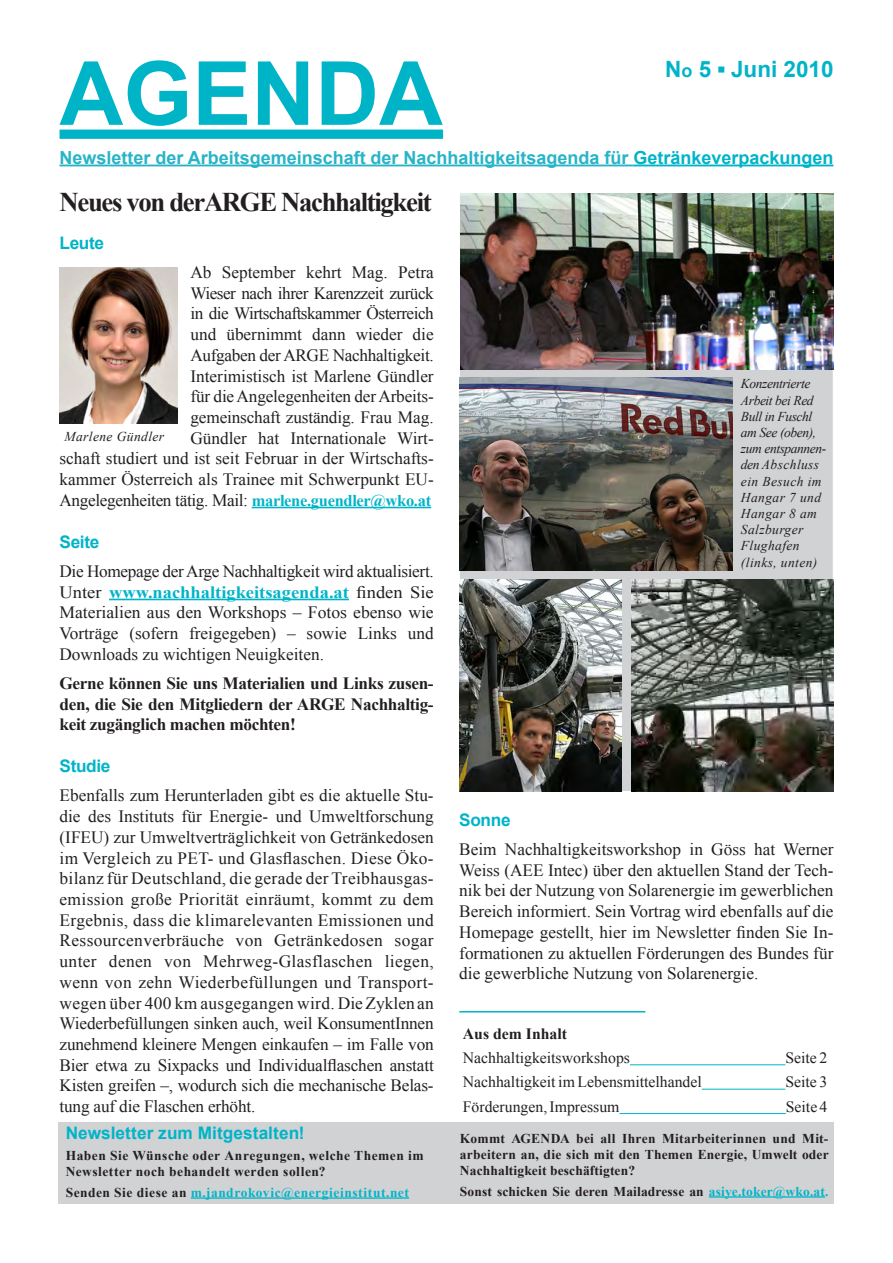
<style>
.page{position:relative;width:893px;height:1263px;background:#fff}
.page>*{position:absolute;margin:0;border:0;box-sizing:border-box;transform-origin:0 0}
.t1{font:700 88.5px "Arial";color:#00b4c8}
.t2{font:700 27px "Times New Roman";letter-spacing:-.05em;color:#231f20}
.t3{font:700 22.5px "Arial";color:#00b4c8}
.t4{font:700 18px "Arial";color:#28b4c8}
.t5{font:17.25px/20.7px "Times New Roman";color:#231f20;text-align:justify}
.t6{font:700 17.25px/20.7px "Times New Roman";letter-spacing:-.02em;color:#231f20;text-align:justify}
.t7{font:700 17.25px "Arial";color:#00b4c8}
.t8{font:15.75px "Times New Roman";color:#231f20}
.t9{font:700 15.75px "Times New Roman";color:#231f20}
.t10{font:700 13.5px/16.2px "Times New Roman";letter-spacing:.01em;color:#231f20;text-align:justify}
.t11{font:italic 13.5px/16.2px "Times New Roman";letter-spacing:.03em;color:#231f20}
.t12{font:700 13.5px/16.2px "Times New Roman";letter-spacing:.035em;color:#231f20}
.t13{font:700 13.5px "Times New Roman";letter-spacing:.035em;color:#00b4c8}
.s1{color:#00b4c8}
.s2{font-size:18px}
.s3{font-family:"Times New Roman"}
.s4{font-weight:700;font-size:16.5px;color:#00b4c8}
.s5{font-weight:700;color:#00b4c8}
.s6{color:#231f20}
</style>
<div class="page">
<div style="left:459px;top:193px;width:374px;height:599px;background:#d1d2d4;border:1px solid #fff"></div>
<hr style="left:252px;top:507px;width:179px;height:1px;background:#00b4c8">
<hr style="left:109px;top:599px;width:240px;height:1px;background:#00b4c8">
<div style="left:58px;top:1122px;width:775px;height:81px;background:#d1d2d4"></div>
<div style="left:60px;top:130px;width:383px;height:9px;background:#00b4c8"></div>
<hr style="left:60px;top:165px;width:573px;height:1px;background:#28b4c8">
<hr style="left:633px;top:165px;width:200px;height:1px;background:#00b4c8">
<hr style="left:630px;top:1064px;width:155px;height:1px;background:#00b4c8">
<hr style="left:702px;top:1089px;width:83px;height:1px;background:#00b4c8">
<hr style="left:619px;top:1113px;width:167px;height:1px;background:#00b4c8">
<hr style="left:459px;top:1011px;width:186px;height:1px;background:#00b4c8">
<hr style="left:709px;top:1196px;width:116px;height:1px;background:#00b4c8">
<img style="left:60px;top:267px;width:118px;height:157px">
<img style="left:459px;top:378px;width:273px;height:192px">
<hr style="left:191px;top:1197px;width:218px;height:2px;background:#00b4c8">
<img style="left:460px;top:193px;width:373px;height:176px">
<img style="left:459px;top:579px;width:163px;height:213px">
<img style="left:631px;top:579px;width:202px;height:213px">
<p class="t1" style="left:60px;top:35px;width:385px">AGENDA</p>
<p class="t4" style="left:60px;top:145px;width:775px">Newsletter der Arbeitsgemeinschaft der Nachhaltigkeitsagenda für <span class="s1">Getränkeverpackungen</span></p>
<p class="t3" style="left:665px;top:54px;width:170px">N<span class="s2">o</span> 5 <span class="s3">▪</span> Juni 2010</p>
<p class="t2" style="left:60px;top:183px;width:374px">Neues von derARGE Nachhaltigkeit</p>
<p class="t7" style="left:60px;top:231px;width:46px">Leute</p>
<p class="t5" style="left:60px;top:262px;width:376px;text-align:right">Ab September kehrt Mag. Petra<br>Wieser nach ihrer Karenzzeit zurück<br>in die Wirtschaftskammer Österreich<br>und übernimmt dann wieder die<br>Aufgaben der ARGE Nachhaltigkeit.<br>Interimistisch ist Marlene Gündler<br>für die Angelegenheiten der Arbeits-<br>gemeinschaft zuständig. Frau Mag.<br>Gündler hat Internationale Wirt-<br>schaft studiert und ist seit Februar in der Wirtschafts&shy;kammer Österreich als Trainee mit Schwerpunkt EU-Angelegenheiten tätig. Mail: <span class="s4">marlene.guendler@wko.at</span></p>
<p class="t7" style="left:60px;top:530px;width:41px">Seite</p>
<p class="t5" style="left:60px;top:560px;width:376px">Die Homepage der Arge Nachhaltigkeit wird aktualisiert.<br>Unter <span class="s5">www.nachhaltigkeitsagenda.at</span> finden Sie Materialien aus den Workshops – Fotos ebenso wie Vorträge (sofern freigegeben) – sowie Links und Downloads zu wichtigen Neuigkeiten.</p>
<p class="t6" style="left:60px;top:672px;width:376px">Gerne können Sie uns Materialien und Links zusen&shy;den, die Sie den Mitgliedern der ARGE Nachhaltig&shy;keit zugänglich machen möchten!</p>
<p class="t7" style="left:60px;top:755px;width:52px">Studie</p>
<p class="t5" style="left:60px;top:785px;width:376px">Ebenfalls zum Herunterladen gibt es die aktuelle Stu&shy;die des Instituts für Energie- und Umweltforschung (IFEU) zur Umweltverträglichkeit von Getränkedosen im Vergleich zu PET- und Glasflaschen. Diese Öko&shy;bilanz für Deutschland, die gerade der Treibhausgas&shy;emission große Priorität einräumt, kommt zu dem Ergebnis, dass die klimarelevanten Emissionen und Ressourcenverbräuche von Getränkedosen sogar unter denen von Mehrweg-Glasflaschen liegen, wenn von zehn Wiederbefüllungen und Transport&shy;wegen über 400 km ausgegangen wird. Die Zyklen an Wiederbefüllungen sinken auch, weil KonsumentInnen zunehmend kleinere Mengen einkaufen – im Falle von Bier etwa zu Sixpacks und Individualflaschen anstatt Kisten greifen –, wodurch sich die mechanische Belas&shy;tung auf die Flaschen erhöht.</p>
<p class="t11" style="left:64px;top:428px;width:101px">Marlene Gündler</p>
<p class="t7" style="left:66px;top:1122px;width:240px">Newsletter zum Mitgestalten!</p>
<p class="t12" style="left:66px;top:1147px;width:360px">Haben Sie Wünsche oder Anregungen, welche Themen im<br>Newsletter noch behandelt werden sollen?</p>
<p class="t13" style="left:66px;top:1183px;width:345px"><span class="s6">Senden Sie diese an</span> m.jandrokovic@energieinstitut.net</p>
<p class="t11" style="left:741px;top:375px;width:87px">Konzentrierte<br>Arbeit bei Red<br>Bull in Fuschl am See (oben), zum entspannen&shy;den Abschluss ein Besuch im<br>Hangar 7 und<br>Hangar 8 am<br>Salzburger<br>Flughafen (links, unten)</p>
<p class="t7" style="left:459px;top:808px;width:53px">Sonne</p>
<p class="t5" style="left:459px;top:839px;width:376px">Beim Nachhaltigkeitsworkshop in Göss hat Werner Weiss (AEE Intec) über den aktuellen Stand der Tech&shy;nik bei der Nutzung von Solarenergie im gewerblichen Bereich informiert. Sein Vortrag wird ebenfalls auf die Homepage gestellt, hier im Newsletter finden Sie In&shy;formationen zu aktuellen Förderungen des Bundes für die gewerbliche Nutzung von Solarenergie.</p>
<p class="t9" style="left:463px;top:1022px;width:106px">Aus dem Inhalt</p>
<p class="t8" style="left:463px;top:1047px;width:169px">Nachhaltigkeitsworkshops</p>
<p class="t8" style="left:785px;top:1047px;width:44px">Seite 2</p>
<p class="t8" style="left:463px;top:1071px;width:240px">Nachhaltigkeit im Lebensmittelhandel</p>
<p class="t8" style="left:785px;top:1071px;width:44px">Seite 3</p>
<p class="t8" style="left:463px;top:1096px;width:158px">Förderungen, Impressum</p>
<p class="t8" style="left:786px;top:1096px;width:43px">Seite 4</p>
<p class="t10" style="left:460px;top:1130px;width:370px">Kommt AGENDA bei all Ihren Mitarbeiterinnen und Mit&shy;arbeitern an, die sich mit den Themen Energie, Umwelt oder Nachhaltigkeit beschäftigten?</p>
<p class="t10" style="left:460px;top:1182px;width:370px">Sonst schicken Sie deren Mailadresse an <span class="s1">asiye.toker@wko.at.</span></p>
</div>
